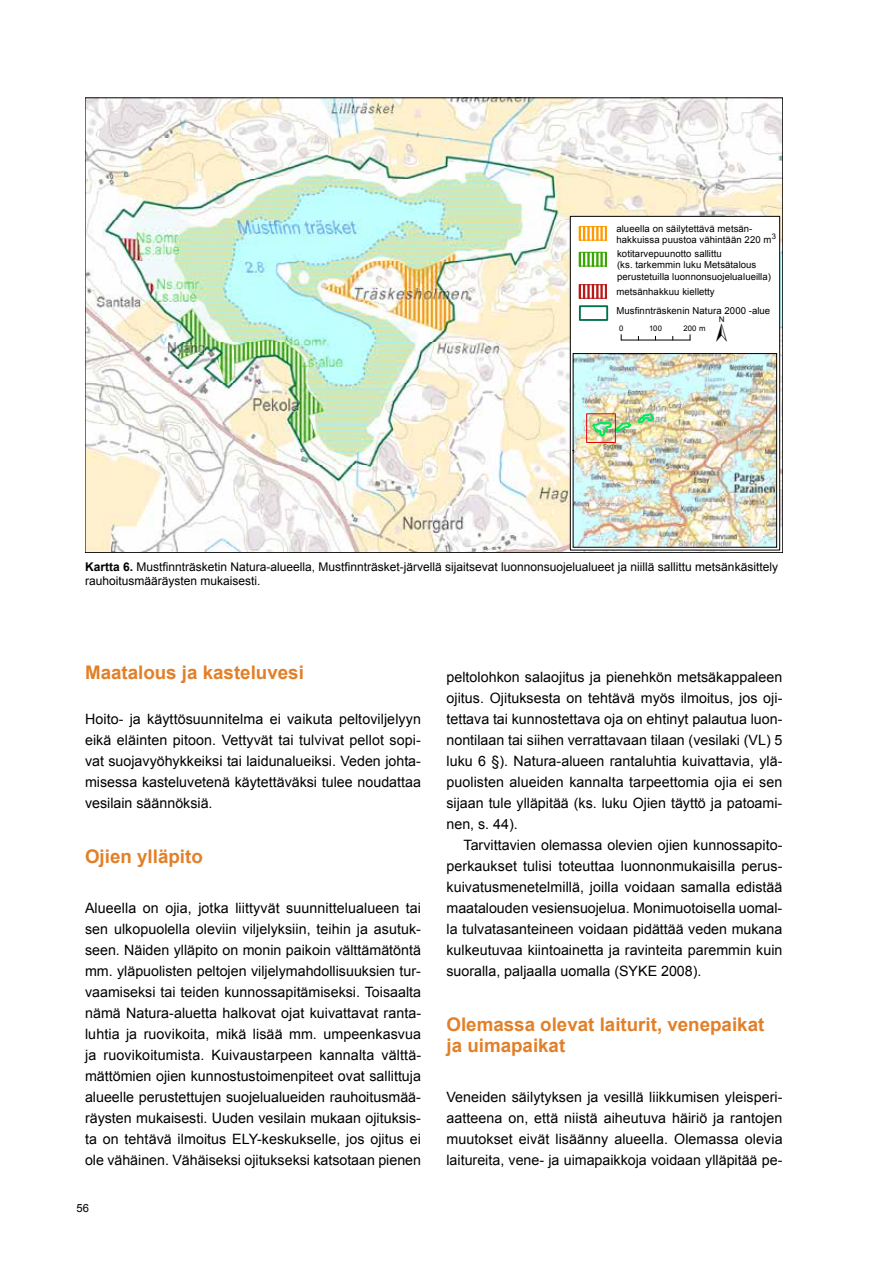
<style>
.page{position:relative;width:893px;height:1263px;background:#fff}
.page>*{position:absolute;margin:0;border:0;box-sizing:border-box;transform-origin:0 0}
.t1{font:36.45px "ESRI North";color:#000}
.t2{font:700 18.75px/21px "Arial";color:#e28029}
.t3{font:14.25px/21px "Arial";color:#000;text-align:justify}
.t4{font:12px/13.5px "Arial";color:#000}
.t5{font:11.25px "Arial";color:#000}
.t6{font:9.6px/11.2px "Arial";letter-spacing:.005em;color:#000}
.t7{font:7.65px "Arial";letter-spacing:.005em;color:#000}
.s1{font-weight:700}
</style>
<div class="page">
<img style="left:87px;top:100px;width:693px;height:451px">
<div style="left:570px;top:216px;width:210px;height:334px;background:#fff;border:1px solid #000"></div>
<img style="left:573px;top:353px;width:204px;height:195px">
<svg style="left:581px;top:228px;width:22px;height:10px"></svg>
<div style="left:579px;top:226px;width:27px;height:14px;border:1px solid #f90"></div>
<svg style="left:581px;top:254px;width:4px;height:10px"></svg>
<hr style="left:587px;top:252px;width:3px;height:14px;background:#38a800">
<svg style="left:592px;top:254px;width:2px;height:10px"></svg>
<hr style="left:596px;top:252px;width:3px;height:14px;background:#38a800">
<hr style="left:600px;top:252px;width:3px;height:14px;background:#38a800">
<div style="left:579px;top:252px;width:27px;height:14px;border:1px solid #38a800"></div>
<svg style="left:581px;top:286px;width:22px;height:10px"></svg>
<div style="left:579px;top:284px;width:27px;height:14px;border:1px solid #b81919"></div>
<div style="left:579px;top:305px;width:29px;height:16px;border:2px solid #00734c"></div>
<hr style="left:621px;top:340px;width:69px;height:1px;background:#000">
<div style="left:586px;top:413px;width:30px;height:30px;border:1px solid #e60000"></div>
<p class="t6" style="left:616px;top:223px;width:156px">alueella on säilytettävä metsän&shy;hakkuissa puustoa vähintään 220 m</p>
<p class="t6" style="left:617px;top:248px;width:155px">kotitarvepuunotto sallittu<br>(ks. tarkemmin luku Metsätalous perustetuilla luonnonsuojelualueilla)</p>
<p class="t6" style="left:616px;top:282px;width:155px;line-height:19.2px">metsänhakkuu kielletty<br>Musfinnträskenin Natura 2000 -alue</p>
<p class="t7" style="left:619px;top:323px;width:6px">0</p>
<p class="t7" style="left:649px;top:323px;width:14px">100</p>
<p class="t7" style="left:684px;top:323px;width:23px">200 m</p>
<h1 class="t1" style="left:716px;top:308px;width:13px">±</h1>
<p class="t7" style="left:772px;top:231px;width:6px">3</p>
<p class="t4" style="left:85px;top:560px;width:694px"><span class="s1">Kartta 6.</span> Mustfinnträsketin Natura-alueella, Mustfinnträsket-järvellä sijaitsevat luonnonsuojelualueet ja niillä sallittu metsänkäsittely rauhoitusmääräysten mukaisesti.</p>
<h2 class="t2" style="left:85px;top:663px;width:220px">Maatalous ja kasteluvesi</h2>
<p class="t3" style="left:85px;top:708px;width:337px">Hoito- ja käyttösuunnitelma ei vaikuta peltoviljelyyn eikä eläinten pitoon. Vettyvät tai tulvivat pellot sopi&shy;vat suojavyöhykkeiksi tai laidunalueiksi. Veden johta&shy;misessa kasteluvetenä käytettäväksi tulee noudattaa vesilain säännöksiä.</p>
<h2 class="t2" style="left:85px;top:846px;width:119px">Ojien ylläpito</h2>
<p class="t3" style="left:85px;top:897px;width:338px">Alueella on ojia, jotka liittyvät suunnittelualueen tai sen ulkopuolella oleviin viljelyksiin, teihin ja asutuk&shy;seen. Näiden ylläpito on monin paikoin välttämätöntä mm. yläpuolisten peltojen viljelymahdollisuuksien tur&shy;vaamiseksi tai teiden kunnossapitämiseksi. Toisaalta nämä Natura-aluetta halkovat ojat kuivattavat ranta&shy;luhtia ja ruovikoita, mikä lisää mm. umpeenkasvua ja ruovikoitumista. Kuivaustarpeen kannalta välttä&shy;mättömien ojien kunnostustoimenpiteet ovat sallittuja alueelle perustettujen suojelualueiden rauhoitusmää&shy;räysten mukaisesti. Uuden vesilain mukaan ojituksis&shy;ta on tehtävä ilmoitus ELY-keskukselle, jos ojitus ei ole vähäinen. Vähäiseksi ojitukseksi katsotaan pienen</p>
<p class="t5" style="left:77px;top:1201px;width:14px">56</p>
<p class="t3" style="left:446px;top:667px;width:338px">peltolohkon salaojitus ja pienehkön metsäkappaleen ojitus. Ojituksesta on tehtävä myös ilmoitus, jos oji&shy;tettava tai kunnostettava oja on ehtinyt palautua luon&shy;nontilaan tai siihen verrattavaan tilaan (vesilaki (VL) 5 luku 6 §). Natura-alueen rantaluhtia kuivattavia, ylä&shy;puolisten alueiden kannalta tarpeettomia ojia ei sen sijaan tule ylläpitää (ks. luku Ojien täyttö ja patoami&shy;nen, s. 44).</p>
<p class="t3" style="left:446px;top:835px;width:337px;text-indent:17px">Tarvittavien olemassa olevien ojien kunnossapito&shy;perkaukset tulisi toteuttaa luonnonmukaisilla perus&shy;kuivatusmenetelmillä, joilla voidaan samalla edistää maatalouden vesiensuojelua. Monimuotoisella uomal&shy;la tulvatasanteineen voidaan pidättää veden mukana kulkeutuvaa kiintoainetta ja ravinteita paremmin kuin suoralla, paljaalla uomalla (SYKE 2008).</p>
<h2 class="t2" style="left:446px;top:1014px;width:319px">Olemassa olevat laiturit, venepaikat ja uimapaikat</h2>
<p class="t3" style="left:446px;top:1086px;width:338px">Veneiden säilytyksen ja vesillä liikkumisen yleisperi&shy;aatteena on, että niistä aiheutuva häiriö ja rantojen muutokset eivät lisäänny alueella. Olemassa olevia laitureita, vene- ja uimapaikkoja voidaan ylläpitää pe-</p>
</div>
